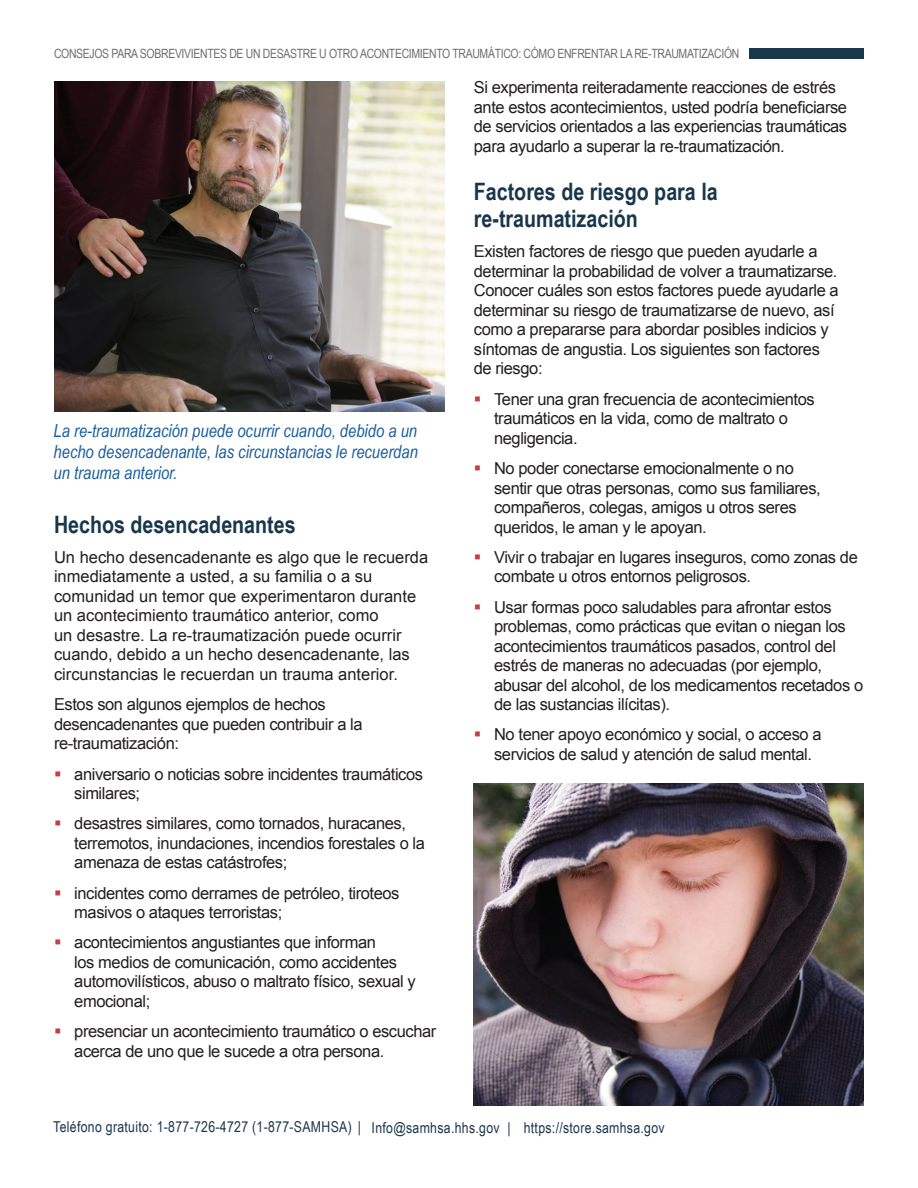
<style>
.page{position:relative;width:918px;height:1188px;background:#fff}
.page>*{position:absolute;margin:0;border:0;box-sizing:border-box;transform-origin:0 0}
.t1{font:700 24px/27px "Arial Narrow";color:#19374b}
.t2{font:italic 18px/21px "Arial Narrow";color:#175d9e;text-align:justify}
.t3{font:16.5px/19.5px "Arial";letter-spacing:-.025em;color:#231f20}
.t4{font:16.5px/19.5px "Arial";color:#231f20}
.t5{font:15px "Arial Narrow";letter-spacing:.02em;color:#19374b}
.t6{font:12.75px "Arial Narrow";letter-spacing:-.025em;color:#6c6d70}
</style>
<div class="page">
<div style="left:750px;top:48px;width:114px;height:10px;background:#19374b"></div>
<img style="left:54px;top:81px;width:390px;height:330px">
<img style="left:474px;top:783px;width:390px;height:322px">
<p class="t6" style="left:54px;top:44px;width:687px">CONSEJOS PARA SOBREVIVIENTES DE UN DESASTRE U OTRO ACONTECIMIENTO TRAUMÁTICO: CÓMO ENFRENTAR LA RE-TRAUMATIZACIÓN</p>
<p class="t2" style="left:54px;top:419px;width:366px">La re-traumatización puede ocurrir cuando, debido a un hecho desencadenante, las circunstancias le recuerdan un trauma anterior.</p>
<h2 class="t1" style="left:54px;top:510px;width:243px">Hechos desencadenantes</h2>
<p class="t4" style="left:54px;top:548px;width:376px">Un hecho desencadenante es algo que le recuerda inmediatamente a usted, a su familia o a su comunidad un temor que experimentaron durante un acontecimiento traumático anterior, como<br>un desastre. La re-traumatización puede ocurrir cuando, debido a un hecho desencadenante, las circunstancias le recuerdan un trauma anterior.</p>
<p class="t3" style="left:54px;top:695px;width:310px">Estos son algunos ejemplos de hechos desencadenantes que pueden contribuir a la re-traumatización:</p>
<p class="t3" style="left:74px;top:764px;width:350px">aniversario o noticias sobre incidentes traumáticos similares;</p>
<p class="t3" style="left:74px;top:814px;width:352px">desastres similares, como tornados, huracanes, terremotos, inundaciones, incendios forestales o la amenaza de estas catástrofes;</p>
<p class="t3" style="left:74px;top:883px;width:327px">incidentes como derrames de petróleo, tiroteos masivos o ataques terroristas;</p>
<p class="t3" style="left:74px;top:933px;width:343px">acontecimientos angustiantes que informan<br>los medios de comunicación, como accidentes automovilísticos, abuso o maltrato físico, sexual y emocional;</p>
<p class="t3" style="left:74px;top:1022px;width:364px">presenciar un acontecimiento traumático o escuchar acerca de uno que le sucede a otra persona.</p>
<p class="t3" style="left:474px;top:78px;width:375px">Si experimenta reiteradamente reacciones de estrés ante estos acontecimientos, usted podría beneficiarse de servicios orientados a las experiencias traumáticas para ayudarlo a superar la re-traumatización.</p>
<h2 class="t1" style="left:474px;top:177px;width:245px">Factores de riesgo para la re-traumatización</h2>
<p class="t3" style="left:474px;top:242px;width:366px">Existen factores de riesgo que pueden ayudarle a determinar la probabilidad de volver a traumatizarse.<br>Conocer cuáles son estos factores puede ayudarle a determinar su riesgo de traumatizarse de nuevo, así como a prepararse para abordar posibles indicios y síntomas de angustia. Los siguientes son factores de riesgo:</p>
<p class="t3" style="left:494px;top:389px;width:322px">Tener una gran frecuencia de acontecimientos traumáticos en la vida, como de maltrato o negligencia.</p>
<p class="t3" style="left:494px;top:459px;width:328px">No poder conectarse emocionalmente o no sentir que otras personas, como sus familiares, compañeros, colegas, amigos u otros seres queridos, le aman y le apoyan.</p>
<p class="t3" style="left:494px;top:547px;width:365px">Vivir o trabajar en lugares inseguros, como zonas de combate u otros entornos peligrosos.</p>
<p class="t3" style="left:494px;top:597px;width:371px">Usar formas poco saludables para afrontar estos problemas, como prácticas que evitan o niegan los acontecimientos traumáticos pasados, control del estrés de maneras no adecuadas (por ejemplo, abusar del alcohol, de los medicamentos recetados o de las sustancias ilícitas).</p>
<p class="t3" style="left:494px;top:725px;width:329px">No tener apoyo económico y social, o acceso a servicios de salud y atención de salud mental.</p>
<p class="t5" style="left:53px;top:1116px;width:309px">Teléfono gratuito: 1-877-726-4727 (1-877-SAMHSA) |</p>
<p class="t5" style="left:372px;top:1117px;width:295px">Info@samhsa.hhs.gov | https://store.samhsa.gov</p>
</div>
